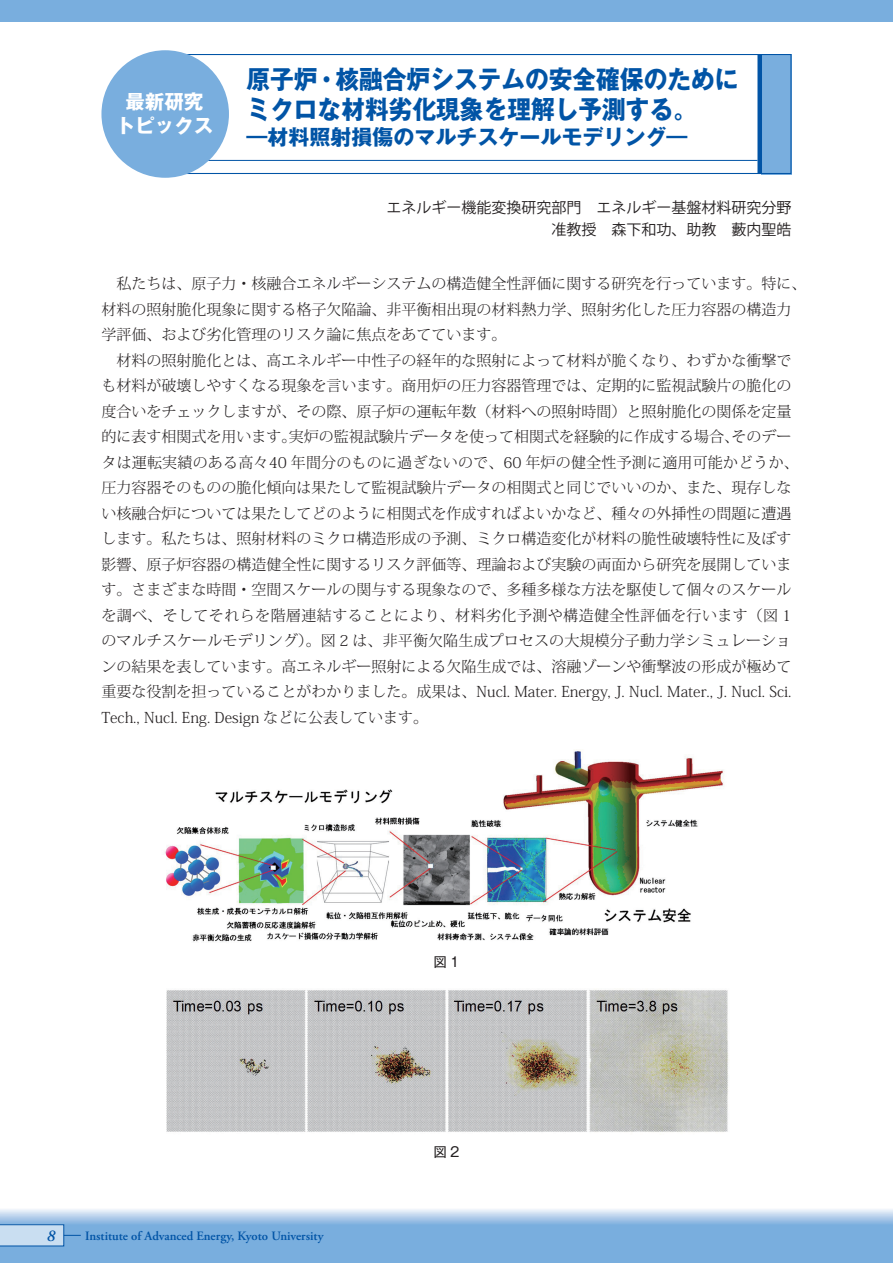
<style>
.page{position:relative;width:893px;height:1263px;background:#fff}
.page>*{position:absolute;margin:0;border:0;box-sizing:border-box;transform-origin:0 0}
.t1{font:700 25.5px/30px "Gothic MB101 Pr 5";color:#0154a6;scale:.93 1}
.t2{font:700 21px "Gothic MB101 Pr 5";color:#0154a6}
.t3{font:700 19.5px/24px "Gothic MB101 Pr 5";color:#fff;text-align:center}
.t4{font:italic 600 16.5px "Adobe Garamond Pro";color:#0154a6}
.t5{font:300 15px/25.5px "Koz Min Pr 6 N";color:#231f20}
.t6{font:15px/22.5px "Koz Go Pr 6 N";color:#231f20;text-align:right}
.t7{font:13.5px "Gothic MB101 Pr 5";color:#231f20}
.t8{font:600 12.75px "Adobe Garamond Pro";color:#0154a6}
</style>
<div class="page">
<div style="left:0;top:0;width:893px;height:21px;background:#79aede"></div>
<svg style="left:0;top:1209px;width:893px;height:54px;background:#8bb8e2"></svg>
<svg style="left:0;top:1224px;width:81px;height:22px;background:#aacae7"></svg>
<div style="left:761px;top:54px;width:30px;height:120px;background:#79aede"></div>
<div style="left:757px;top:54px;width:5px;height:120px;background:#0154a6"></div>
<div style="left:161px;top:54px;width:630px;height:120px;border:1px solid #0154a6"></div>
<hr style="left:157px;top:160px;width:600px;height:1px;background:#0154a6">
<div style="left:101px;top:50px;width:128px;height:128px;background:#79aede;border-radius:50%"></div>
<img style="left:164px;top:750px;width:560px;height:192px">
<img style="left:166px;top:990px;width:563px;height:142px">
<h3 class="t3" style="left:116px;top:88px;width:99px">最新研究トピックス</h3>
<h1 class="t1" style="left:246px;top:63px;width:531px">原子炉・核融合炉システムの安全確保のためにミクロな材料劣化現象を理解し予測する。</h1>
<h2 class="t2" style="left:246px;top:120px;width:442px">―材料照射損傷のマルチスケールモデリング―</h2>
<p class="t6" style="left:386px;top:196px;width:407px">エネルギー機能変換研究部門　エネルギー基盤材料研究分野准教授　森下和功、助教　藪内聖皓</p>
<p class="t5" style="left:101px;top:271px;width:707px;text-indent:15px">私たちは、原子力・核融合エネルギーシステムの構造健全性評価に関する研究を行っています。特に、材料の照射脆化現象に関する格子欠陥論、非平衡相出現の材料熱力学、照射劣化した圧力容器の構造力学評価、および劣化管理のリスク論に焦点をあてています。</p>
<p class="t5" style="left:101px;top:348px;width:699px;text-indent:15px">材料の照射脆化とは、高エネルギー中性子の経年的な照射によって材料が脆くなり、わずかな衝撃でも材料が破壊しやすくなる現象を言います。商用炉の圧力容器管理では、定期的に監視試験片の脆化の度合いをチェックしますが、その際、原子炉の運転年数（材料への照射時間）と照射脆化の関係を定量的に表す相関式を用います。実炉の監視試験片データを使って相関式を経験的に作成する場合、そのデータは運転実績のある高々40 年間分のものに過ぎないので、60 年炉の健全性予測に適用可能かどうか、圧力容器そのものの脆化傾向は果たして監視試験片データの相関式と同じでいいのか、また、現存しない核融合炉については果たしてどのように相関式を作成すればよいかなど、種々の外挿性の問題に遭遇します。私たちは、照射材料のミクロ構造形成の予測、ミクロ構造変化が材料の脆性破壊特性に及ぼす影響、原子炉容器の構造健全性に関するリスク評価等、理論および実験の両面から研究を展開しています。さまざまな時間・空間スケールの関与する現象なので、多種多様な方法を駆使して個々のスケールを調べ、そしてそれらを階層連結することにより、材料劣化予測や構造健全性評価を行います（図 1のマルチスケールモデリング）。図 2 は、非平衡欠陥生成プロセスの大規模分子動力学シミュレーションの結果を表しています。高エネルギー照射による欠陥生成では、溶融ゾーンや衝撃波の形成が極めて重要な役割を担っていることがわかりました。成果は、Nucl. Mater. Energy, J. Nucl. Mater., J. Nucl. Sci.<br>Tech., Nucl. Eng. Design などに公表しています。</p>
<p class="t7" style="left:433px;top:950px;width:28px">図1</p>
<p class="t4" style="left:47px;top:1226px;width:10px">8</p>
<p class="t8" style="left:85px;top:1228px;width:240px">Institute of Advanced Energy, Kyoto University</p>
<p class="t7" style="left:433px;top:1140px;width:28px">図2</p>
</div>
